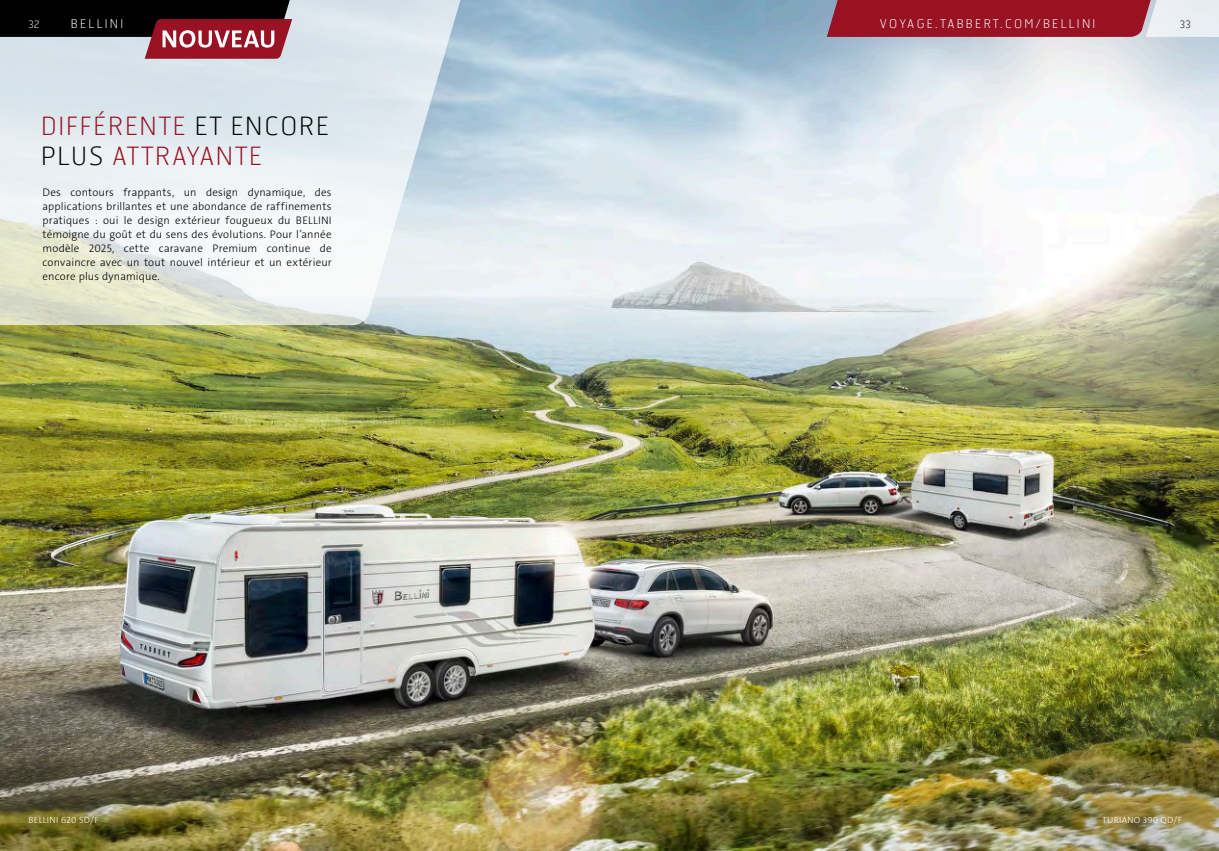
<style>
.page{position:relative;width:1219px;height:851px;background:#fff}
.page>*{position:absolute;margin:0;border:0;box-sizing:border-box;transform-origin:0 0}
.t1{font:100 25px/30px "Hermes FB";letter-spacing:.07em;color:#981223}
.t2{font:100 12px "Hermes FB";letter-spacing:.19em;color:#fff}
.t3{font:300 11px/14px "The Sans C4 s";letter-spacing:.015em;color:#000;text-align:justify}
.t4{font:100 10px "Hermes FB";color:#fff}
.t5{font:100 10px "Hermes FB";color:#000}
.t6{font:300 9px "The Sans C4 s";letter-spacing:.03em;color:#fff}
.s1{color:#000}
</style>
<div class="page">
<img style="left:0;top:0;width:1219px;height:850px">
<svg style="left:0;top:0;width:467px;height:325px"></svg>
<img style="left:0;top:757px;width:321px;height:93px">
<img style="left:890px;top:742px;width:329px;height:108px">
<svg style="left:827px;top:0;width:392px;height:37px;background:#a63d4c"></svg>
<svg style="left:0;top:0;width:292px;height:59px;background:#604046"></svg>
<p class="t4" style="left:28px;top:18px;width:13px">32</p>
<p class="t2" style="left:71px;top:16px;width:54px">BELLINI</p>
<p class="t2" style="left:880px;top:16px;width:217px">VOYAGE.TABBERT.COM/BELLINI</p>
<p class="t5" style="left:1180px;top:18px;width:12px">33</p>
<h1 class="t1" style="left:41px;top:110px;width:289px">DIFFÉRENTE <span class="s1">ET ENCORE<br>PLUS</span> ATTRAYANTE</h1>
<p class="t3" style="left:43px;top:185px;width:291px">Des contours frappants, un design dynamique, des applications brillantes et une abondance de raffinements pratiques : oui le design extérieur fougueux du BELLINI témoigne du goût et du sens des évolutions. Pour l’année modèle 2025, cette caravane Premium continue de convaincre avec un tout nouvel intérieur et un extérieur encore plus dynamique.</p>
<p class="t6" style="left:28px;top:813px;width:72px">BELLINI 620 SD/F</p>
<p class="t6" style="left:1102px;top:813px;width:81px">TURIANO 390 QD/F</p>
</div>
